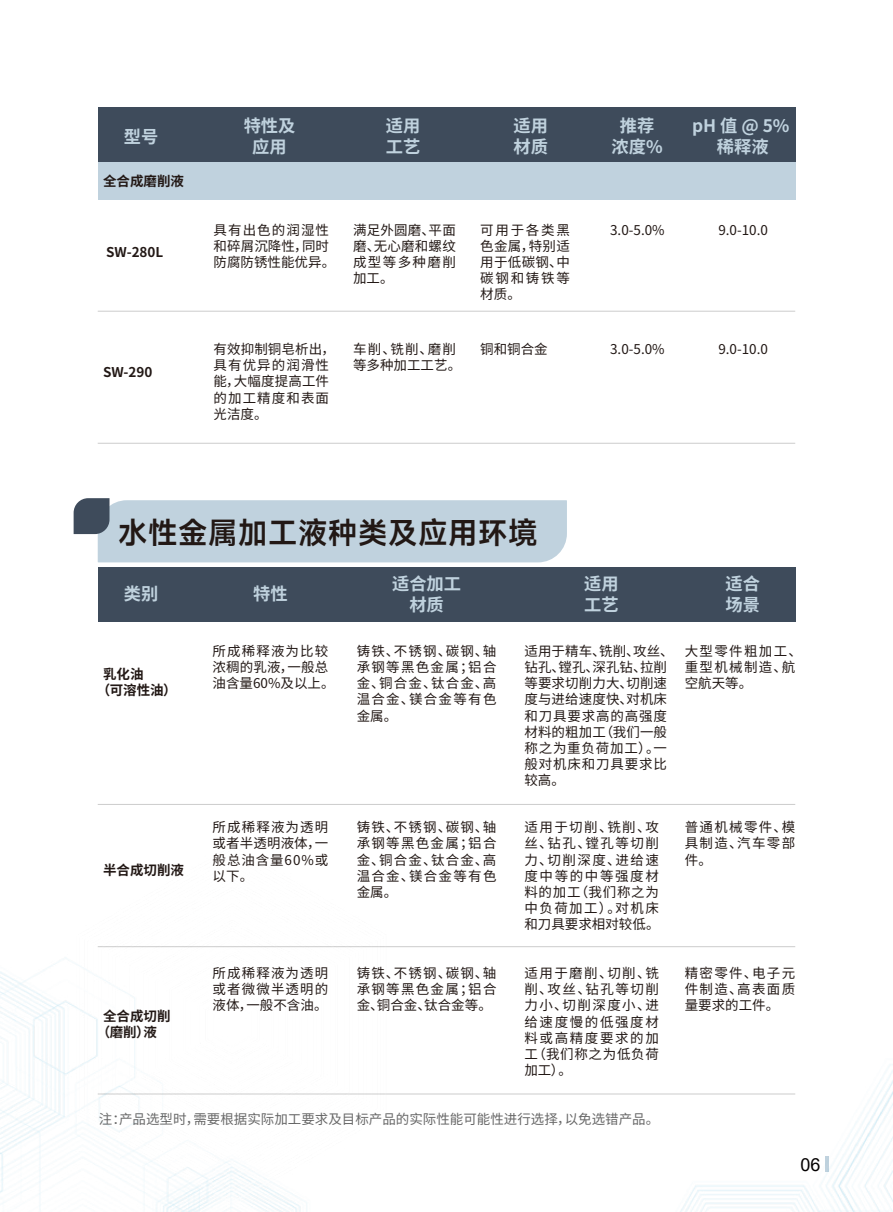
<style>
.page{position:relative;width:893px;height:1212px;background:#fff}
.page>*{position:absolute;margin:0;border:0;box-sizing:border-box;transform-origin:0 0}
.t1{font:600 30px "Mi Sans";color:#221815}
.t2{font:18px "Arial";color:#040000}
.t3{font:700 17.25px/20.7px "Source Han Sans CN";color:#c0d2de;text-align:center}
.t4{font:13.5px/16.2px "Source Han Sans CN";letter-spacing:.08em;color:#221815;text-align:justify}
.t5{font:13.5px/16.2px "Source Han Sans CN";letter-spacing:.01em;color:#221815}
.t6{font:13.5px/16.2px "Source Han Sans CN";letter-spacing:.005em;color:#221815}
.t7{font:700 13.5px/16.2px "Source Han Sans CN";color:#221815}
.t8{font:13.5px "Source Han Sans CN";color:#666}
.t9{font:13.5px/16.2px "Source Han Sans CN";letter-spacing:.1em;color:#221815}
.t10{font:13.5px/16.2px "Source Han Sans CN";color:#221815}
</style>
<div class="page">
<div style="left:98px;top:162px;width:697px;height:38px;background:#c0d2de"></div>
<div style="left:98px;top:108px;width:697px;height:54px;background:#3e4b5b"></div>
<hr style="left:98px;top:311px;width:697px;height:1px;background:#ccc">
<hr style="left:98px;top:443px;width:697px;height:1px;background:#ccc">
<div style="left:98px;top:567px;width:697px;height:55px;background:#3e4b5b"></div>
<hr style="left:98px;top:804px;width:697px;height:1px;background:#ccc">
<hr style="left:98px;top:946px;width:697px;height:1px;background:#ccc">
<hr style="left:98px;top:1093px;width:697px;height:1px;background:#ccc">
<img style="left:0;top:946px;width:386px;height:266px">
<img style="left:534px;top:1064px;width:359px;height:148px">
<svg style="left:74px;top:498px;width:493px;height:64px;background:#becfdb"></svg>
<p class="t3" style="left:124px;top:126px;width:36px">型号</p>
<p class="t3" style="left:244px;top:116px;width:53px">特性及应用</p>
<p class="t3" style="left:386px;top:116px;width:36px;text-align:left">适用工艺</p>
<p class="t3" style="left:514px;top:116px;width:36px;text-align:left">适用材质</p>
<p class="t3" style="left:611px;top:116px;width:53px">推荐浓度%</p>
<p class="t3" style="left:692px;top:116px;width:99px">pH 值 @ 5%稀释液</p>
<p class="t7" style="left:103px;top:173px;width:82px">全合成磨削液</p>
<p class="t7" style="left:106px;top:245px;width:59px">SW-280L</p>
<p class="t7" style="left:103px;top:364px;width:51px">SW-290</p>
<p class="t5" style="left:214px;top:222px;width:123px">具有出色的润湿性和碎屑沉降性，同时防腐防锈性能优异。</p>
<p class="t4" style="left:353px;top:222px;width:104px">满足外圆磨、平面磨、无心磨和螺纹成型等多种磨削加工。</p>
<p class="t4" style="left:480px;top:222px;width:91px">可用于各类黑色金属，特别适用于低碳钢、中碳钢和铸铁等材质。</p>
<p class="t4" style="left:610px;top:222px;width:56px">3.0-5.0%</p>
<p class="t4" style="left:718px;top:222px;width:51px">9.0-10.0</p>
<p class="t5" style="left:214px;top:341px;width:123px">有效抑制铜皂析出，具有优异的润滑性能，大幅度提高工件的加工精度和表面光洁度。</p>
<p class="t10" style="left:353px;top:341px;width:110px">车削、铣削、磨削等多种加工工艺。</p>
<p class="t4" style="left:480px;top:341px;width:69px">铜和铜合金</p>
<p class="t4" style="left:610px;top:341px;width:56px">3.0-5.0%</p>
<p class="t4" style="left:718px;top:341px;width:51px">9.0-10.0</p>
<h1 class="t1" style="left:118px;top:513px;width:422px">水性金属加工液种类及应用环境</h1>
<p class="t3" style="left:124px;top:584px;width:36px">类别</p>
<p class="t3" style="left:253px;top:584px;width:36px">特性</p>
<p class="t3" style="left:392px;top:573px;width:70px">适合加工材质</p>
<p class="t3" style="left:584px;top:573px;width:36px;text-align:left">适用工艺</p>
<p class="t3" style="left:725px;top:573px;width:36px;text-align:left">适合场景</p>
<p class="t7" style="left:97px;top:666px;width:81px;text-indent:6px">乳化油<br>（可溶性油）</p>
<p class="t7" style="left:103px;top:862px;width:82px">半合成切削液</p>
<p class="t7" style="left:97px;top:1008px;width:75px;text-indent:6px">全合成切削（磨削）液</p>
<p class="t5" style="left:213px;top:643px;width:124px">所成稀释液为比较浓稠的乳液，一般总油含量60%及以上。</p>
<p class="t4" style="left:357px;top:643px;width:141px">铸铁、不锈钢、碳钢、轴承钢等黑色金属；铝合金、铜合金、钛合金、高温合金、镁合金等有色金属。</p>
<p class="t6" style="left:524px;top:643px;width:151px">适用于精车、铣削、攻丝、钻孔、镗孔、深孔钻、拉削等要求切削力大、切削速度与进给速度快、对机床和刀具要求高的高强度材料的粗加工（我们一般称之为重负荷加工）。一般对机床和刀具要求比较高。</p>
<p class="t9" style="left:685px;top:643px;width:119px">大型零件粗加工、重型机械制造、航空航天等。</p>
<p class="t4" style="left:213px;top:819px;width:117px">所成稀释液为透明或者半透明液体，一般总油含量60%或以下。</p>
<p class="t4" style="left:357px;top:819px;width:141px">铸铁、不锈钢、碳钢、轴承钢等黑色金属；铝合金、铜合金、钛合金、高温合金、镁合金等有色金属。</p>
<p class="t4" style="left:524px;top:819px;width:137px">适用于切削、铣削、攻丝、钻孔、镗孔等切削力、切削深度、进给速度中等的中等强度材料的加工（我们称之为中负荷加工）。对机床和刀具要求相对较低。</p>
<p class="t4" style="left:685px;top:819px;width:112px">普通机械零件、模具制造、汽车零部件。</p>
<p class="t4" style="left:213px;top:965px;width:117px">所成稀释液为透明或者微微半透明的液体，一般不含油。</p>
<p class="t4" style="left:357px;top:965px;width:141px">铸铁、不锈钢、碳钢、轴承钢等黑色金属；铝合金、铜合金、钛合金等。</p>
<p class="t4" style="left:524px;top:965px;width:136px">适用于磨削、切削、铣削、攻丝、钻孔等切削力小、切削深度小、进给速度慢的低强度材料或高精度要求的加工（我们称之为低负荷加工）。</p>
<p class="t4" style="left:685px;top:965px;width:112px">精密零件、电子元件制造、高表面质量要求的工件。</p>
<p class="t8" style="left:99px;top:1111px;width:562px">注：产品选型时，需要根据实际加工要求及目标产品的实际性能可能性进行选择，以免选错产品。</p>
<h2 class="t2" style="left:800px;top:1152px;width:22px">06</h2>
</div>
